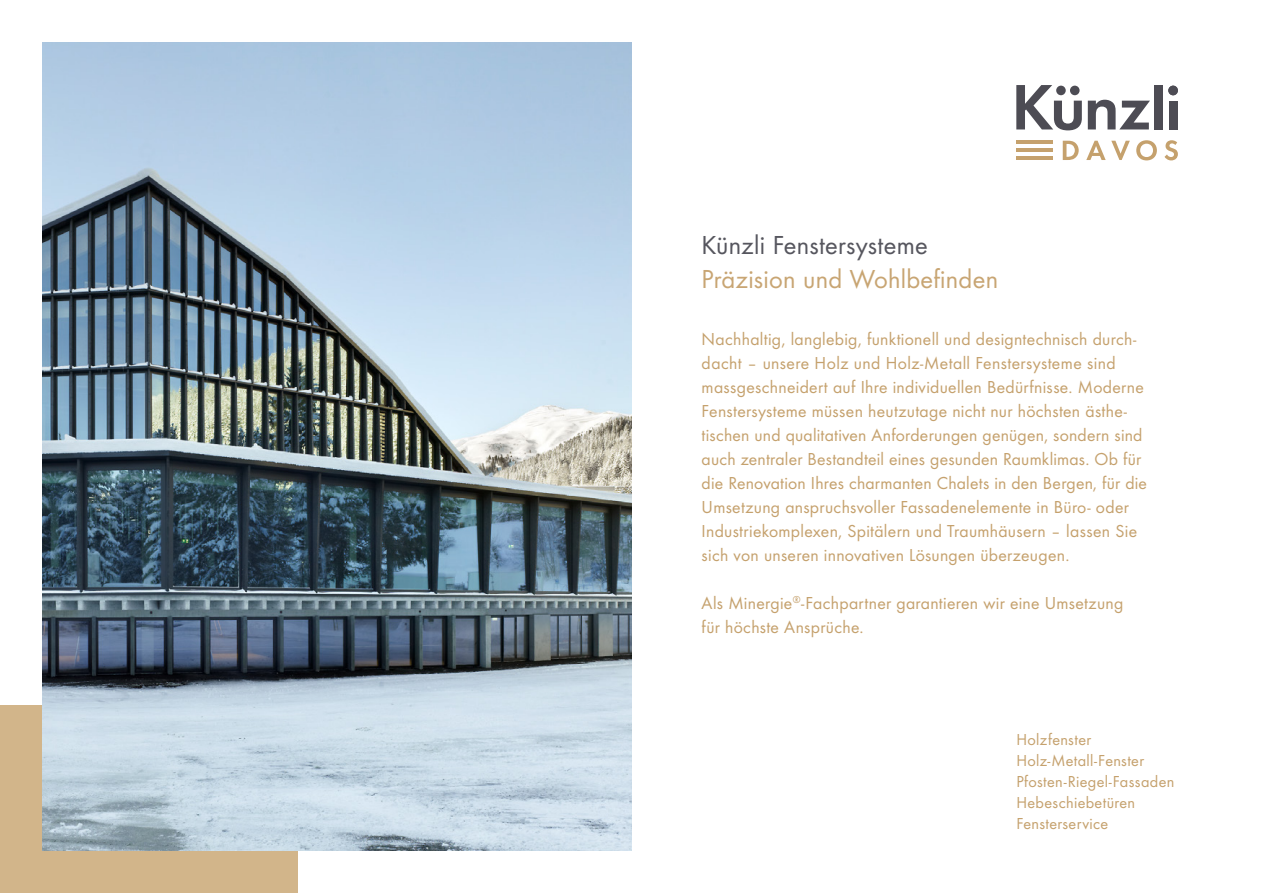
<style>
.page{position:relative;width:1263px;height:893px;background:#fff}
.page>*{position:absolute;margin:0;border:0;box-sizing:border-box;transform-origin:0 0}
.t1{font:27px "Futura Boo";letter-spacing:.01em;color:#c8a573}
.t2{font:27px "Futura Boo";letter-spacing:.01em;color:#56565e}
.t3{font:18px/24px "Futura Boo";letter-spacing:.015em;color:#c5a16d}
.t4{font:16.5px/21px "Futura Boo";letter-spacing:.02em;color:#c5a16d}
</style>
<div class="page">
<svg style="left:1063px;top:141px;width:16px;height:19px"></svg>
<svg style="left:1086px;top:141px;width:44px;height:19px"></svg>
<svg style="left:1136px;top:140px;width:21px;height:20px"></svg>
<svg style="left:1164px;top:140px;width:14px;height:20px"></svg>
<hr style="left:1016px;top:157px;width:37px;height:3px;background:#c5a16d">
<hr style="left:1016px;top:141px;width:37px;height:3px;background:#c5a16d">
<hr style="left:1016px;top:149px;width:37px;height:3px;background:#c5a16d">
<svg style="left:1016px;top:85px;width:66px;height:45px"></svg>
<svg style="left:1088px;top:100px;width:62px;height:29px"></svg>
<div style="left:1154px;top:85px;width:8px;height:44px;background:#4d4c54"></div>
<div style="left:1168px;top:86px;width:10px;height:9px;background:#4d4c54;border-radius:50%"></div>
<div style="left:1169px;top:101px;width:8px;height:28px;background:#4d4c54"></div>
<div style="left:0;top:706px;width:298px;height:187px;background:#d2b58a"></div>
<img style="left:43px;top:43px;width:588px;height:807px">
<h1 class="t2" style="left:702px;top:228px;width:228px">Künzli Fenstersysteme</h1>
<h1 class="t1" style="left:702px;top:263px;width:298px">Präzision und Wohlbefinden</h1>
<p class="t3" style="left:702px;top:327px;width:447px">Nachhaltig, langlebig, funktionell und designtechnisch durch&shy;dacht – unsere Holz und Holz-Metall Fenstersysteme sind massgeschneidert auf Ihre individuellen Bedürfnisse. Moderne Fenstersysteme müssen heutzutage nicht nur höchsten ästhe&shy;tischen und qualitativen Anforderungen genügen, sondern sind auch zentraler Bestandteil eines gesunden Raumklimas. Ob für die Renovation Ihres charmanten Chalets in den Bergen, für die Umsetzung anspruchsvoller Fassadenelemente in Büro- oder Industriekomplexen, Spitälern und Traumhäusern – lassen Sie sich von unseren innovativen Lösungen überzeugen.</p>
<p class="t3" style="left:702px;top:591px;width:423px">Als Minergie<sup>®</sup>-Fachpartner garantieren wir eine Umsetzung für höchste Ansprüche.</p>
<p class="t4" style="left:1016px;top:729px;width:160px">Holzfenster<br>Holz-Metall-Fenster<br>Pfosten-Riegel-Fassaden<br>Hebeschiebetüren<br>Fensterservice</p>
</div>
